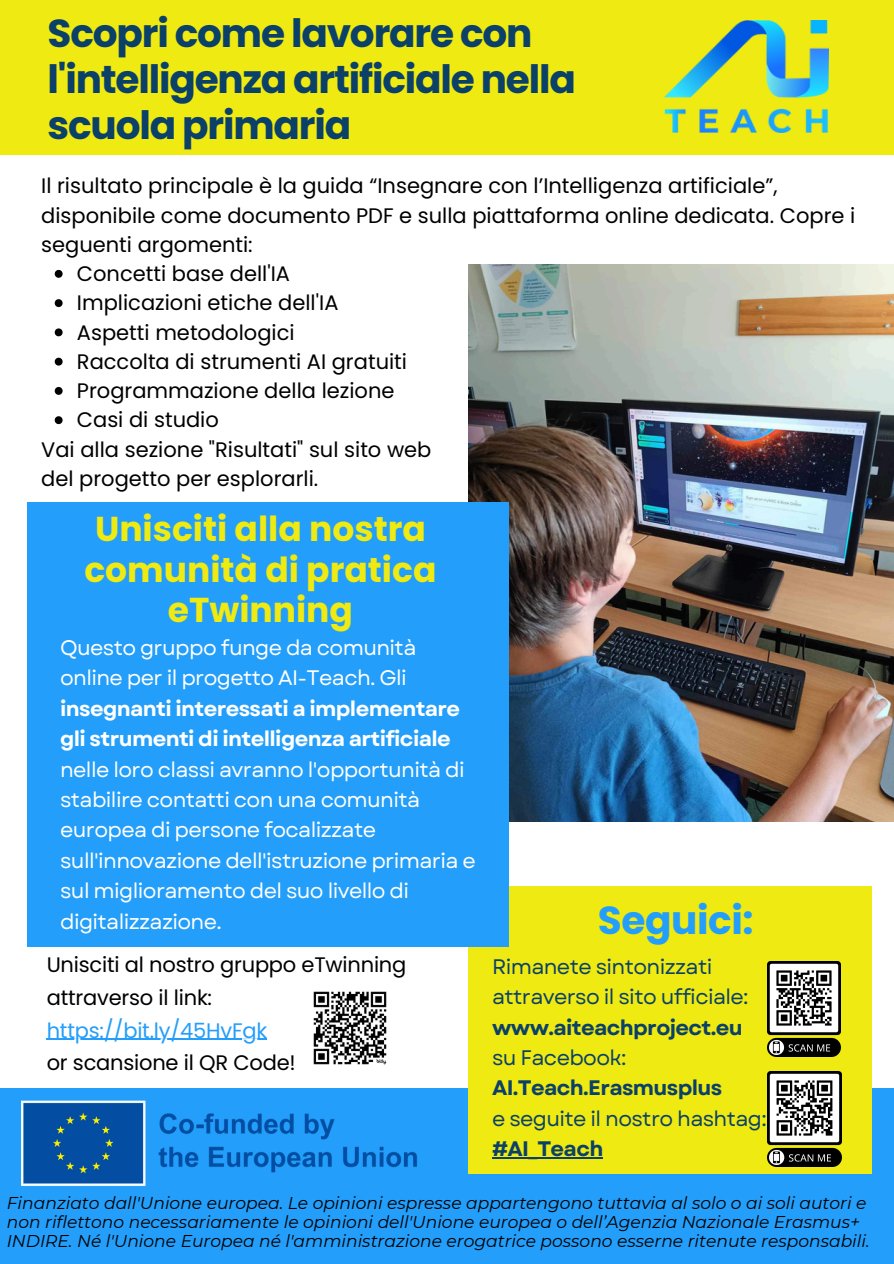
<style>
.page{position:relative;width:894px;height:1264px;background:#fff}
.page>*{position:absolute;margin:0;border:0;box-sizing:border-box;transform-origin:0 0}
.t1{font:700 39px/46.2px "Poppins";letter-spacing:-.03em;color:#0b4068}
.t2{font:700 39px "Poppins";letter-spacing:-.01em;color:#239efa}
.t3{font:700 34.5px/40.5px "Poppins";color:#efea11;text-align:center}
.t4{font:21px/29.2px "Poppins";color:#000}
.t5{font:21px/30.5px "Garet";letter-spacing:-.03em;color:#fff}
.t6{font:21px/30.5px "Garet";letter-spacing:-.03em;color:#0b4068}
.t7{font:21px/32.7px "Poppins";letter-spacing:-.01em;color:#239efa}
.t8{font:italic 17.1px/19.2px "Montserrat";color:#000}
.s1{font-weight:700}
.s2{color:#000}
</style>
<div class="page">
<div style="left:0;top:1087px;width:893px;height:176px;background:#239efa"></div>
<div style="left:468px;top:886px;width:403px;height:288px;background:#efea11"></div>
<img style="left:468px;top:264px;width:425px;height:557px">
<div style="left:27px;top:502px;width:481px;height:444px;background:#239efa"></div>
<div style="left:0;top:0;width:893px;height:155px;background:#efea11"></div>
<img style="left:21px;top:1100px;width:396px;height:86px">
<img style="left:664px;top:21px;width:163px;height:111px">
<img style="left:767px;top:1071px;width:74px;height:95px">
<img style="left:767px;top:961px;width:73px;height:95px">
<hr style="left:47px;top:1038px;width:220px;height:1px;background:#239efa">
<img style="left:313px;top:991px;width:74px;height:74px">
<hr style="left:492px;top:1157px;width:110px;height:1px;background:#0b4068">
<svg style="left:55px;top:270px;width:8px;height:8px"></svg>
<svg style="left:55px;top:299px;width:8px;height:8px"></svg>
<svg style="left:55px;top:328px;width:8px;height:8px"></svg>
<svg style="left:55px;top:358px;width:8px;height:7px"></svg>
<svg style="left:55px;top:387px;width:8px;height:8px"></svg>
<svg style="left:55px;top:416px;width:8px;height:8px"></svg>
<h3 class="t1" style="left:48px;top:10px;width:529px">Scopri come lavorare con l'intelligenza artificiale nella scuola primaria</h3>
<h1 class="t4" style="left:41px;top:171px;width:815px">Il risultato principale è la guida “Insegnare con l’Intelligenza artificiale”, disponibile come documento PDF e sulla piattaforma online dedicata. Copre i seguenti argomenti:</h1>
<h3 class="t4" style="left:77px;top:259px;width:214px">Concetti base dell'IA</h3>
<p class="t4" style="left:77px;top:288px;width:263px">Implicazioni etiche dell'IA</p>
<p class="t4" style="left:77px;top:318px;width:219px">Aspetti metodologici</p>
<h3 class="t4" style="left:77px;top:347px;width:331px">Raccolta di strumenti AI gratuiti</h3>
<p class="t4" style="left:77px;top:376px;width:319px">Programmazione della lezione</p>
<p class="t4" style="left:77px;top:405px;width:143px">Casi di studio</p>
<p class="t4" style="left:41px;top:435px;width:391px">Vai alla sezione "Risultati" sul sito web del progetto per esplorarli.</p>
<p class="t3" style="left:84px;top:509px;width:353px">Unisciti alla nostra comunità di pratica eTwinning</p>
<h3 class="t5" style="left:60px;top:632px;width:417px">Questo gruppo funge da comunità online per il progetto AI-Teach. Gli <span class="s1">insegnanti interessati a implementare gli strumenti di intelligenza artificiale </span>nelle loro classi avranno l'opportunità di stabilire contatti con una comunità europea di persone focalizzate sull'innovazione dell'istruzione primaria e sul miglioramento del suo livello di digitalizzazione.</h3>
<p class="t4" style="left:47px;top:948px;width:361px;line-height:32.7px">Unisciti al nostro gruppo eTwinning attraverso il link:</p>
<p class="t7" style="left:47px;top:1013px;width:250px">https://bit.ly/45HvFgk<br><span class="s2">or scansione il QR Code!</span></p>
<h2 class="t2" style="left:597px;top:892px;width:157px">Seguici:</h2>
<p class="t6" style="left:492px;top:951px;width:276px">Rimanete sintonizzati attraverso il sito ufficiale: <span class="s1">www.aiteachproject.eu </span>su Facebook:<br><span class="s1">AI.Teach.Erasmusplus<br></span>e seguite il nostro hashtag: <span class="s1">#AI_Teach</span></p>
<p class="t8" style="left:7px;top:1193px;width:864px">Finanziato dall'Unione europea. Le opinioni espresse appartengono tuttavia al solo o ai soli autori e non riflettono necessariamente le opinioni dell'Unione europea o dell’Agenzia Nazionale Erasmus+<br>INDIRE. Né l'Unione Europea né l'amministrazione erogatrice possono esserne ritenute responsabili.</p>
</div>
